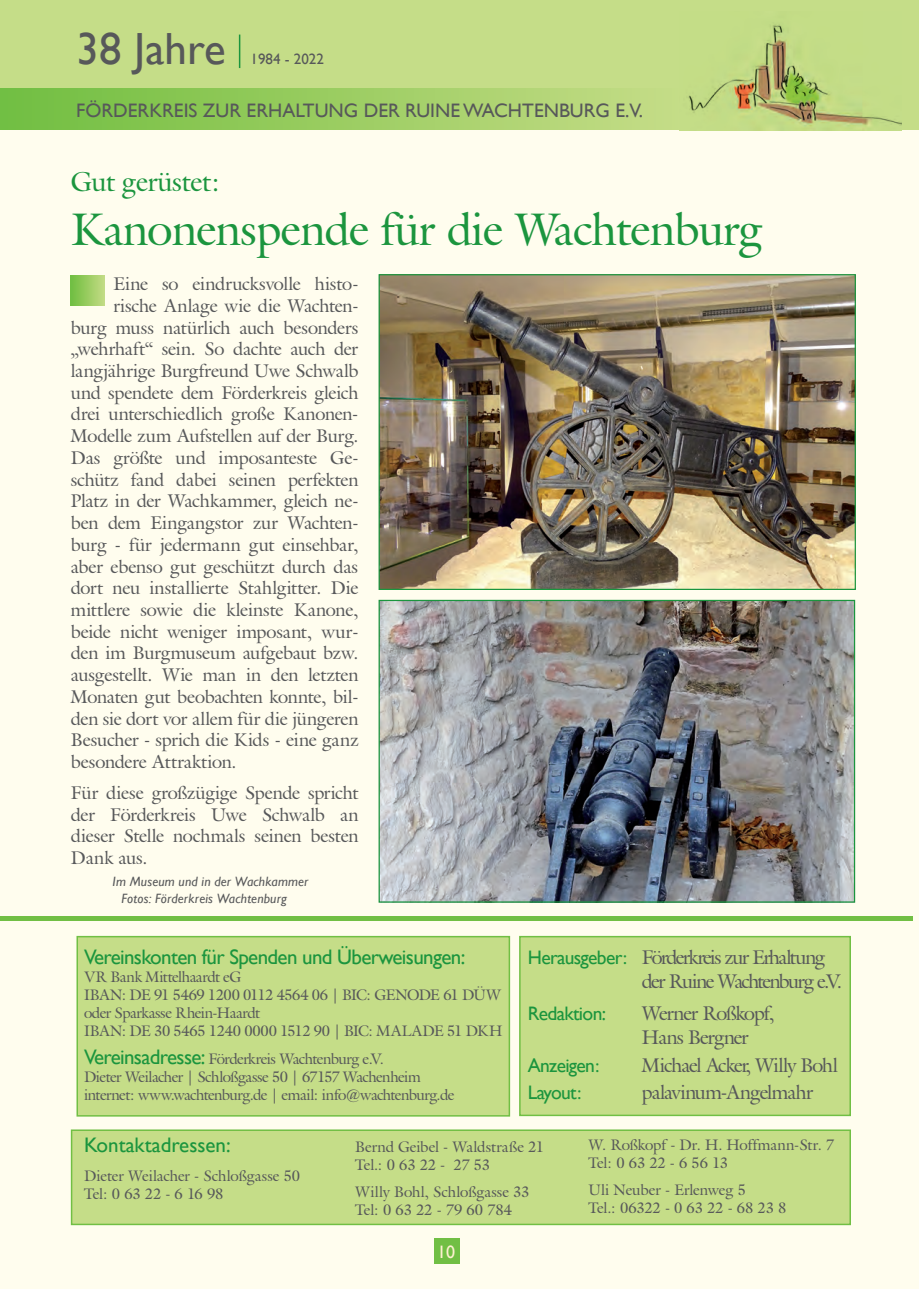
<style>
.page{position:relative;width:919px;height:1289px;background:#fff}
.page>*{position:absolute;margin:0;border:0;box-sizing:border-box;transform-origin:0 0}
.t1{font:45px "Galliard IT Cby BT";letter-spacing:-.01em;color:#1b953e}
.t2{font:45px "Gill Sans";color:#57585a}
.t3{font:27px "Galliard IT Cby BT";letter-spacing:-.01em;color:#1b953e}
.t4{font:21px "Gill Sans";letter-spacing:-.03em;color:#1b953e}
.t5{font:21px "Gill Sans";color:#1b953e}
.t6{font:19.5px/23.4px "Galliard IT Cby BT";letter-spacing:-.075em;color:#57585a}
.t7{font:19.5px/23.4px "Galliard IT Cby BT";letter-spacing:-.05em;color:#57585a}
.t8{font:19.5px "Gill Sans";color:#57585a}
.t9{font:19.5px "Gill Sans";letter-spacing:-.035em;color:#1b953e}
.t10{font:19.5px "Galliard IT Cby BT";letter-spacing:-.03em;color:#57585a}
.t11{font:18.15px/21.8px "Galliard IT Cby BT";letter-spacing:-.01em;color:#57585a;text-align:justify}
.t12{font:18px "Gill Sans";color:#fef0d0}
.t13{font:15px/18px "Galliard IT Cby BT";letter-spacing:-.02em;color:#57585a}
.t14{font:15px "Gill Sans";color:#57585a}
.t15{font:italic 13.5px/16.2px "Gill Sans";letter-spacing:.01em;color:#57585a}
.s1{font-family:"Gill Sans";font-size:21px;color:#1b953e}
.s2{font-family:"Gill Sans";color:#1b953e}
.s3{color:#1b953e}
.s4{font-family:"Galliard IT Cby BT"}
</style>
<div class="page">
<div style="left:0;top:105px;width:918px;height:1183px;background:#fffdee"></div>
<div style="left:434px;top:1237px;width:25px;height:26px;background:#71bf44"></div>
<div style="left:0;top:0;width:918px;height:129px;background:#c5dd88"></div>
<div style="left:0;top:88px;width:679px;height:42px;background:linear-gradient(to right,#70be40,#c5dc86)"></div>
<img style="left:680px;top:24px;width:221px;height:107px">
<hr style="left:239px;top:35px;width:1px;height:33px;background:#1b953e">
<div style="left:71px;top:276px;width:34px;height:30px;background:linear-gradient(to right,#71be40,#c1db83)"></div>
<img style="left:380px;top:276px;width:473px;height:312px">
<div style="left:378px;top:274px;width:477px;height:316px;border:1px solid #1b953e"></div>
<img style="left:380px;top:602px;width:473px;height:298px">
<div style="left:378px;top:600px;width:477px;height:302px;border:1px solid #1b953e"></div>
<div style="left:519px;top:935px;width:331px;height:181px;background:#c5dd88;border:2px solid #71bf44"></div>
<div style="left:76px;top:935px;width:434px;height:181px;background:#c5dd88;border:2px solid #71bf44"></div>
<hr style="left:0;top:916px;width:912px;height:4px;background:#71bf44">
<div style="left:71px;top:1129px;width:779px;height:96px;background:#c5dd88;border:2px solid #71bf44"></div>
<h1 class="t2" style="left:77px;top:23px;width:150px">38 Jahre</h1>
<p class="t14" style="left:250px;top:50px;width:75px">1984 - 2022</p>
<p class="t8" style="left:76px;top:99px;width:568px">FörderKREIS zur Erhaltung der ruine wachtenburg e.V.</p>
<h2 class="t3" style="left:71px;top:164px;width:151px">Gut gerüstet:</h2>
<h1 class="t1" style="left:71px;top:200px;width:693px">Kanonenspende für die Wachtenburg</h1>
<p class="t11" style="left:113px;top:273px;width:246px">Eine so eindrucksvolle histo-</p>
<p class="t11" style="left:113px;top:294px;width:246px">rische Anlage wie die Wachten-</p>
<p class="t11" style="left:71px;top:316px;width:289px">burg muss natürlich auch besonders</p>
<p class="t11" style="left:71px;top:338px;width:289px">„wehrhaft“ sein. So dachte auch der</p>
<p class="t11" style="left:71px;top:359px;width:289px">langjährige Burgfreund Uwe Schwalb</p>
<p class="t11" style="left:71px;top:381px;width:289px">und spendete dem Förderkreis gleich</p>
<p class="t11" style="left:71px;top:403px;width:289px">drei unterschiedlich große Kanonen-</p>
<p class="t11" style="left:71px;top:425px;width:289px">Modelle zum Aufstellen auf der Burg.</p>
<p class="t11" style="left:71px;top:446px;width:289px">Das größte und imposanteste Ge-</p>
<p class="t11" style="left:71px;top:468px;width:289px">schütz fand dabei seinen perfekten</p>
<p class="t11" style="left:71px;top:490px;width:289px">Platz in der Wachkammer, gleich ne-</p>
<p class="t11" style="left:71px;top:511px;width:289px">ben dem Eingangstor zur Wachten-</p>
<p class="t11" style="left:71px;top:533px;width:289px">burg - für jedermann gut einsehbar,</p>
<p class="t11" style="left:71px;top:555px;width:289px">aber ebenso gut geschützt durch das</p>
<p class="t11" style="left:71px;top:577px;width:289px">dort neu installierte Stahlgitter. Die</p>
<p class="t11" style="left:71px;top:598px;width:289px">mittlere sowie die kleinste Kanone,</p>
<p class="t11" style="left:71px;top:620px;width:289px">beide nicht weniger imposant, wur-</p>
<p class="t11" style="left:71px;top:642px;width:289px">den im Burgmuseum aufgebaut bzw.</p>
<p class="t11" style="left:71px;top:663px;width:289px">ausgestellt. Wie man in den letzten</p>
<p class="t11" style="left:71px;top:685px;width:289px">Monaten gut beobachten konnte, bil-</p>
<p class="t11" style="left:71px;top:707px;width:289px">den sie dort vor allem für die jüngeren</p>
<p class="t11" style="left:71px;top:729px;width:289px">Besucher - sprich die Kids - eine ganz</p>
<p class="t11" style="left:71px;top:750px;width:167px">besondere Attraktion.</p>
<p class="t11" style="left:71px;top:781px;width:289px">Für diese großzügige Spende spricht der Förderkreis Uwe Schwalb an dieser Stelle nochmals seinen besten Dank aus.</p>
<p class="t15" style="left:122px;top:874px;width:188px;text-indent:-9px">Im Museum und in der Wachkammer<br>Fotos: Förderkreis Wachtenburg</p>
<p class="t4" style="left:84px;top:944px;width:383px">Vereinskonten für Spenden und Überweisungen:</p>
<p class="t13" style="left:84px;top:967px;width:420px">VR Bank Mittelhaardt eG<br>IBAN: DE 91 5469 1200 0112 4564 06 | BIC: GENODE 61 DÜW oder Sparkasse Rhein‑Haardt<br>IBAN: DE 30 5465 1240 0000 1512 90 | BIC: MALADE 51 DKH</p>
<p class="t13" style="left:84px;top:1049px;width:372px"><span class="s1">Vereinsadresse:</span> Förderkreis Wachtenburg e.V.<br>Dieter Weilacher | Schloßgasse 50 | 67157 Wachenheim internet: www.wachtenburg.de | email: info@wachtenburg.de</p>
<p class="t5" style="left:84px;top:1132px;width:148px">Kontaktadressen:</p>
<p class="t13" style="left:84px;top:1166px;width:217px">Dieter Weilacher - Schloßgasse 50<br>Tel: 0 63 22 - 6 16 98</p>
<p class="t6" style="left:641px;top:945px;width:202px;text-indent:-114px"><span class="s2">H erausgeber</span><span class="s3">:</span> Förderkreis zur Erhaltung der Ruine Wachtenburg e.V.</p>
<p class="t9" style="left:528px;top:1002px;width:80px">Redaktion:</p>
<p class="t7" style="left:641px;top:1001px;width:134px">Werner Roßkopf,<br>Hans Bergner</p>
<p class="t9" style="left:528px;top:1053px;width:75px">Anzeigen<span class="s4">:</span></p>
<p class="t7" style="left:641px;top:1052px;width:197px">Michael Acker, Willy Bohl</p>
<p class="t9" style="left:528px;top:1081px;width:56px">Layout<span class="s4">:</span></p>
<p class="t10" style="left:641px;top:1079px;width:173px">palavinum-Angelmahr</p>
<p class="t13" style="left:588px;top:1135px;width:247px">W. Roßkopf - Dr. H. Hoffmann-Str. 7<br>Tel: 0 63 22 - 6 56 13</p>
<p class="t13" style="left:588px;top:1180px;width:199px">Uli Neuber - Erlenweg 5<br>Tel.: 06322 - 0 63 22 - 68 23 8</p>
<p class="t13" style="left:355px;top:1137px;width:190px">Bernd Geibel - Waldstraße 21<br>Tel.: 0 63 22 - 27 53</p>
<p class="t13" style="left:355px;top:1182px;width:176px">Willy Bohl, Schloßgasse 33<br>Tel: 0 63 22 - 79 60 784</p>
<p class="t12" style="left:437px;top:1241px;width:19px">10</p>
</div>
